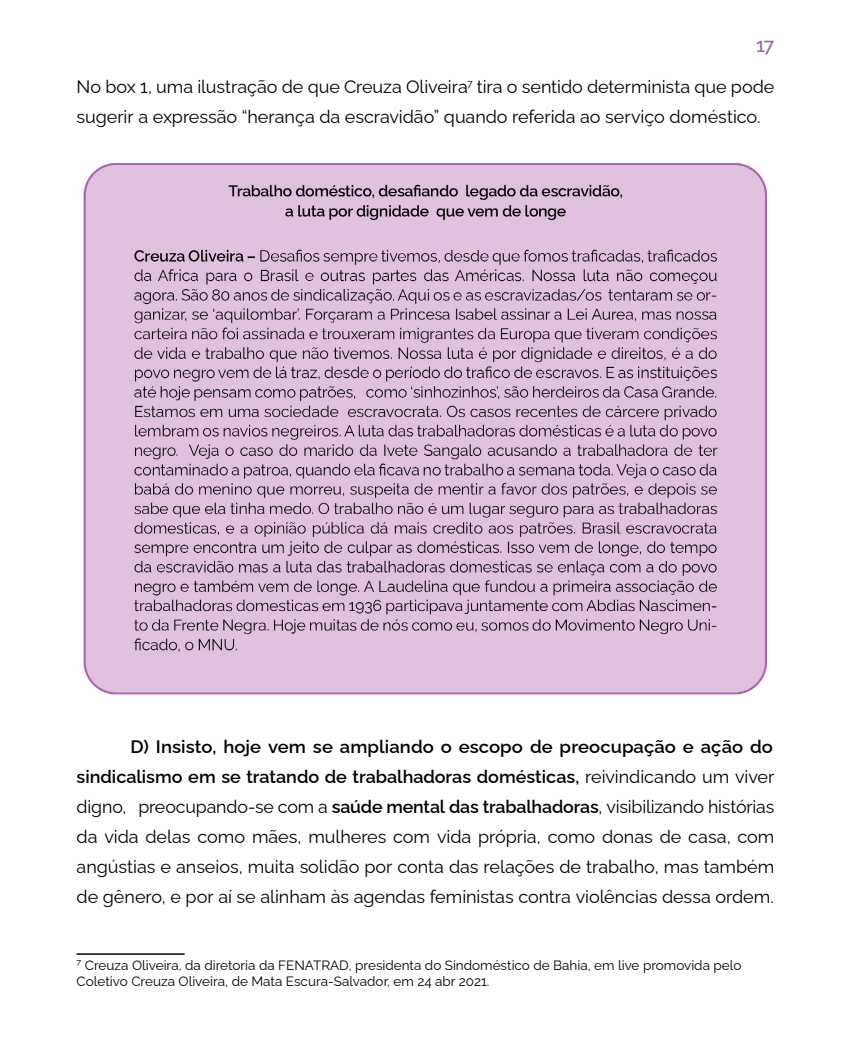
<style>
.page{position:relative;width:851px;height:1063px;background:#fff}
.page>*{position:absolute;margin:0;border:0;box-sizing:border-box;transform-origin:0 0}
.t1{font:500 19.5px "Raleway";color:#9b61a4}
.t2{font:18px/30px "Raleway";letter-spacing:-.005em;color:#000}
.t3{font:13.5px/16.2px "Raleway";color:#000}
.s1{color:#020203}
.s2{font-weight:600}
</style>
<div class="page">
<hr style="left:77px;top:953px;width:108px;height:2px;background:#000">
<img style="left:83px;top:163px;width:685px;height:532px">
<p class="t1" style="left:755px;top:30px;width:20px">17</p>
<p class="t2" style="left:77px;top:70px;width:699px">No box 1, uma ilustração de que Creuza Oliveira<sup>7</sup> tira o sentido determinista que pode sugerir a expressão “herança da escravidão” quando referida ao serviço <span class="s1">doméstico.</span></p>
<p class="t2" style="left:77px;top:730px;width:699px;text-align:justify;text-indent:54px"><span class="s2">D) Insisto, hoje vem se ampliando o escopo de preocupação e ação do sindicalismo em se tratando de trabalhadoras domésticas,</span> reivindicando um viver digno, preocupando-se com a <span class="s2">saúde mental das trabalhadoras</span>, visibilizando histórias da vida delas como mães, mulheres com vida própria, como donas de casa, com angústias e anseios, muita solidão por conta das relações de trabalho, mas também de gênero, e por aí se alinham às agendas feministas contra violências dessa ordem.</p>
<p class="t3" style="left:77px;top:956px;width:666px">7 Creuza Oliveira, da diretoria da FENATRAD, presidenta do Sindoméstico de Bahia, em live promovida pelo<br>Coletivo Creuza Oliveira, de Mata Escura-Salvador, em 24 abr 2021.</p>
</div>
